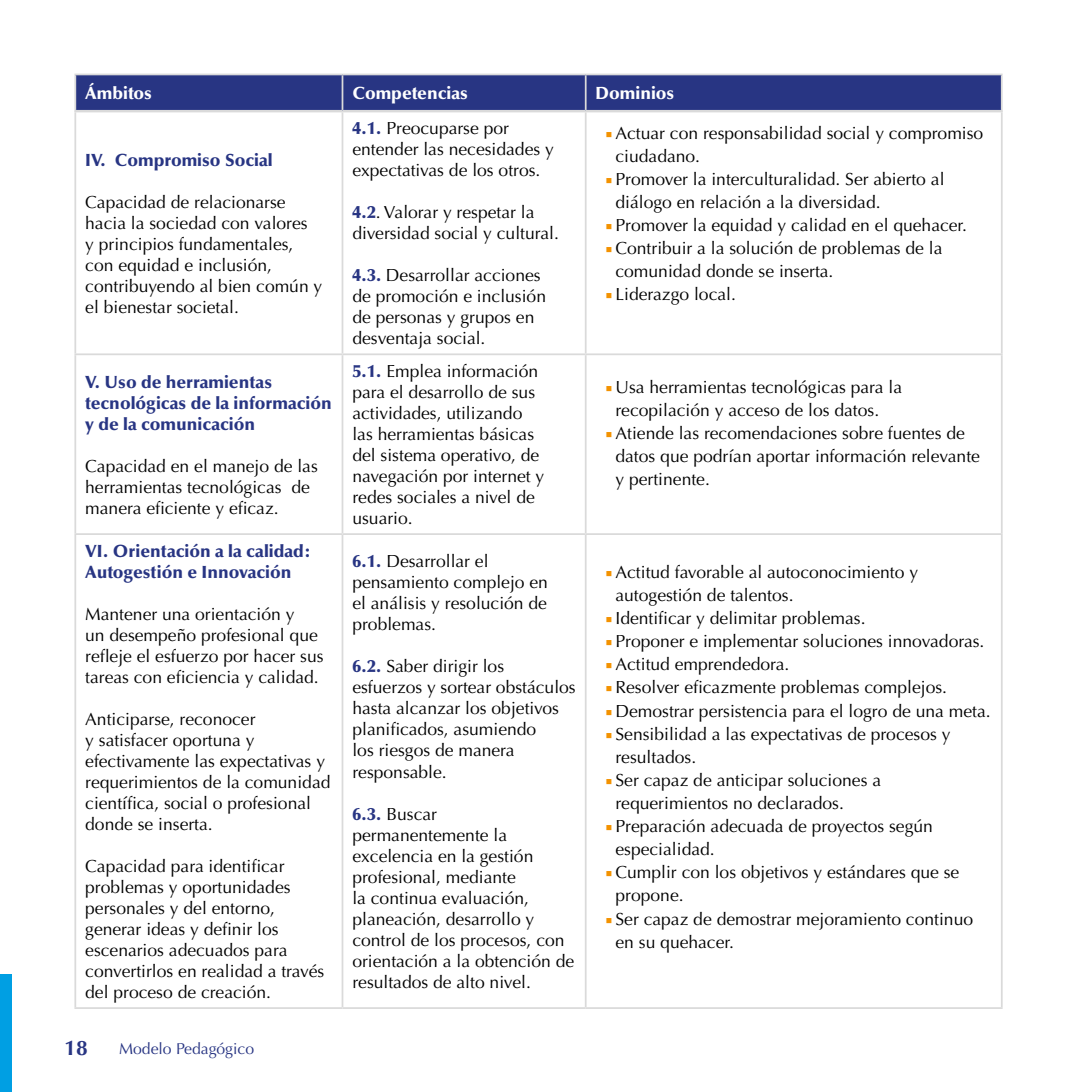
<style>
.page{position:relative;width:1092px;height:1092px;background:#fff}
.page>*{position:absolute;margin:0;border:0;box-sizing:border-box;transform-origin:0 0}
.t1{font:700 21px "Optima LT Std";color:#283583}
.t2{font:17.5px/21px "Optima LT Std";color:#000}
.t3{font:900 17.5px/21px "Optima LT Std";color:#283583}
.t4{font:900 17.5px "Optima LT Std";color:#fff}
.t5{font:15.75px "Optima LT Std";color:#283583}
.s1{font-weight:900;color:#283583}
.s2{font-family:"Minion Pro";font-weight:700;font-stretch:condensed;color:#f39200}
</style>
<div class="page">
<div style="left:0;top:974px;width:12px;height:117px;background:#009fe3"></div>
<hr style="left:341px;top:112px;width:2px;height:241px;background:#dadada">
<hr style="left:584px;top:112px;width:2px;height:241px;background:#dadada">
<hr style="left:74px;top:353px;width:268px;height:2px;background:#dadada">
<hr style="left:342px;top:353px;width:243px;height:2px;background:#dadada">
<hr style="left:341px;top:355px;width:2px;height:178px;background:#dadada">
<hr style="left:585px;top:353px;width:417px;height:2px;background:#dadada">
<hr style="left:584px;top:355px;width:2px;height:178px;background:#dadada">
<hr style="left:74px;top:533px;width:268px;height:2px;background:#dadada">
<hr style="left:342px;top:533px;width:243px;height:2px;background:#dadada">
<hr style="left:341px;top:535px;width:2px;height:472px;background:#dadada">
<hr style="left:585px;top:533px;width:417px;height:2px;background:#dadada">
<hr style="left:584px;top:535px;width:2px;height:472px;background:#dadada">
<hr style="left:74px;top:1007px;width:268px;height:1px;background:#dadada">
<hr style="left:342px;top:1007px;width:243px;height:1px;background:#dadada">
<hr style="left:585px;top:1007px;width:417px;height:1px;background:#dadada">
<hr style="left:74px;top:112px;width:2px;height:241px;background:#dadada">
<hr style="left:1000px;top:112px;width:2px;height:241px;background:#dadada">
<hr style="left:74px;top:355px;width:2px;height:178px;background:#dadada">
<hr style="left:1000px;top:355px;width:2px;height:178px;background:#dadada">
<hr style="left:74px;top:535px;width:2px;height:472px;background:#dadada">
<hr style="left:1000px;top:535px;width:2px;height:472px;background:#dadada">
<div style="left:76px;top:75px;width:924px;height:35px;background:#283583"></div>
<hr style="left:341px;top:75px;width:2px;height:35px;background:#dadada">
<hr style="left:584px;top:75px;width:2px;height:35px;background:#dadada">
<hr style="left:74px;top:74px;width:268px;height:1px;background:#dadada">
<hr style="left:74px;top:75px;width:2px;height:35px;background:#dadada">
<hr style="left:342px;top:74px;width:243px;height:1px;background:#dadada">
<hr style="left:585px;top:74px;width:417px;height:1px;background:#dadada">
<hr style="left:1000px;top:75px;width:2px;height:35px;background:#dadada">
<hr style="left:74px;top:110px;width:268px;height:2px;background:#dadada">
<hr style="left:342px;top:110px;width:243px;height:2px;background:#dadada">
<hr style="left:585px;top:110px;width:417px;height:2px;background:#dadada">
<p class="t4" style="left:85px;top:83px;width:68px">Ámbitos</p>
<p class="t4" style="left:352px;top:83px;width:117px">Competencias</p>
<p class="t4" style="left:595px;top:83px;width:80px">Dominios</p>
<p class="t3" style="left:85px;top:149px;width:189px">IV. Compromiso Social</p>
<p class="t2" style="left:85px;top:192px;width:239px">Capacidad de relacionarse hacia la sociedad con valores<br>y principios fundamentales, con equidad e inclusión, contribuyendo al bien común y el bienestar societal.</p>
<p class="t3" style="left:85px;top:371px;width:248px">V. Uso de herramientas tecnológicas de la información y de la comunicación</p>
<p class="t2" style="left:85px;top:455px;width:234px">Capacidad en el manejo de las herramientas tecnológicas de manera eficiente y eficaz.</p>
<p class="t3" style="left:85px;top:540px;width:228px">VI. Orientación a la calidad:<br>Autogestión e Innovación</p>
<p class="t2" style="left:85px;top:603px;width:240px">Mantener una orientación y<br>un desempeño profesional que refleje el esfuerzo por hacer sus tareas con eficiencia y calidad.</p>
<p class="t2" style="left:85px;top:708px;width:247px">Anticiparse, reconocer<br>y satisfacer oportuna y efectivamente las expectativas y requerimientos de la comunidad científica, social o profesional donde se inserta.</p>
<p class="t2" style="left:85px;top:855px;width:240px">Capacidad para identificar problemas y oportunidades personales y del entorno, generar ideas y definir los escenarios adecuados para convertirlos en realidad a través del proceso de creación.</p>
<p class="t1" style="left:64px;top:1035px;width:25px">18</p>
<p class="t5" style="left:119px;top:1039px;width:136px">Modelo Pedagógico</p>
<p class="t2" style="left:352px;top:118px;width:203px"><span class="s1">4.1.</span> Preocuparse por entender las necesidades y expectativas de los otros.</p>
<p class="t2" style="left:352px;top:202px;width:208px"><span class="s1">4.2</span>. Valorar y respetar la diversidad social y cultural.</p>
<p class="t2" style="left:352px;top:265px;width:195px"><span class="s1">4.3.</span> Desarrollar acciones de promoción e inclusión de personas y grupos en desventaja social.</p>
<p class="t2" style="left:352px;top:361px;width:193px"><span class="s1">5.1.</span> Emplea información para el desarrollo de sus actividades, utilizando las herramientas básicas del sistema operativo, de navegación por internet y redes sociales a nivel de usuario.</p>
<p class="t2" style="left:352px;top:551px;width:197px"><span class="s1">6.1.</span> Desarrollar el pensamiento complejo en el análisis y resolución de problemas.</p>
<p class="t2" style="left:352px;top:656px;width:225px"><span class="s1">6.2.</span> Saber dirigir los esfuerzos y sortear obstáculos hasta alcanzar los objetivos planificados, asumiendo<br>los riesgos de manera responsable.</p>
<p class="t2" style="left:352px;top:803px;width:223px"><span class="s1">6.3.</span> Buscar permanentemente la excelencia en la gestión profesional, mediante<br>la continua evaluación, planeación, desarrollo y control de los procesos, con orientación a la obtención de resultados de alto nivel.</p>
<p class="t2" style="left:615px;top:121px;width:369px;line-height:23.1px;text-indent:-10px"><span class="s2">■</span> Actuar con responsabilidad social y compromiso ciudadano.</p>
<p class="t2" style="left:615px;top:168px;width:330px;line-height:23.1px;text-indent:-10px"><span class="s2">■</span> Promover la interculturalidad. Ser abierto al diálogo en relación a la diversidad.</p>
<p class="t2" style="left:605px;top:215px;width:363px"><span class="s2">■</span> Promover la equidad y calidad en el quehacer.</p>
<p class="t2" style="left:615px;top:237px;width:328px;line-height:23.1px;text-indent:-10px"><span class="s2">■</span> Contribuir a la solución de problemas de la comunidad donde se inserta.</p>
<p class="t2" style="left:605px;top:284px;width:132px"><span class="s2">■</span> Liderazgo local.</p>
<p class="t2" style="left:615px;top:375px;width:288px;line-height:23.1px;text-indent:-10px"><span class="s2">■</span> Usa herramientas tecnológicas para la recopilación y acceso de los datos.</p>
<p class="t2" style="left:615px;top:422px;width:366px;line-height:23.1px;text-indent:-10px"><span class="s2">■</span> Atiende las recomendaciones sobre fuentes de datos que podrían aportar información relevante y pertinente.</p>
<p class="t2" style="left:615px;top:560px;width:304px;line-height:23.1px;text-indent:-10px"><span class="s2">■</span> Actitud favorable al autoconocimiento y autogestión de talentos.</p>
<p class="t2" style="left:605px;top:608px;width:261px"><span class="s2">■</span> Identificar y delimitar problemas.</p>
<p class="t2" style="left:605px;top:631px;width:380px"><span class="s2">■</span> Proponer e implementar soluciones innovadoras.</p>
<p class="t2" style="left:605px;top:654px;width:185px"><span class="s2">■</span> Actitud emprendedora.</p>
<p class="t2" style="left:605px;top:677px;width:343px"><span class="s2">■</span> Resolver eficazmente problemas complejos.</p>
<p class="t2" style="left:605px;top:700px;width:386px"><span class="s2">■</span> Demostrar persistencia para el logro de una meta.</p>
<p class="t2" style="left:615px;top:722px;width:336px;line-height:23.1px;text-indent:-10px"><span class="s2">■</span> Sensibilidad a las expectativas de procesos y resultados.</p>
<p class="t2" style="left:615px;top:768px;width:267px;line-height:23.1px;text-indent:-10px"><span class="s2">■</span> Ser capaz de anticipar soluciones a requerimientos no declarados.</p>
<p class="t2" style="left:615px;top:814px;width:319px;line-height:23.1px;text-indent:-10px"><span class="s2">■</span> Preparación adecuada de proyectos según especialidad.</p>
<p class="t2" style="left:615px;top:861px;width:345px;line-height:23.1px;text-indent:-10px"><span class="s2">■</span> Cumplir con los objetivos y estándares que se propone.</p>
<p class="t2" style="left:615px;top:907px;width:359px;line-height:23.1px;text-indent:-10px"><span class="s2">■</span> Ser capaz de demostrar mejoramiento continuo en su quehacer.</p>
</div>
